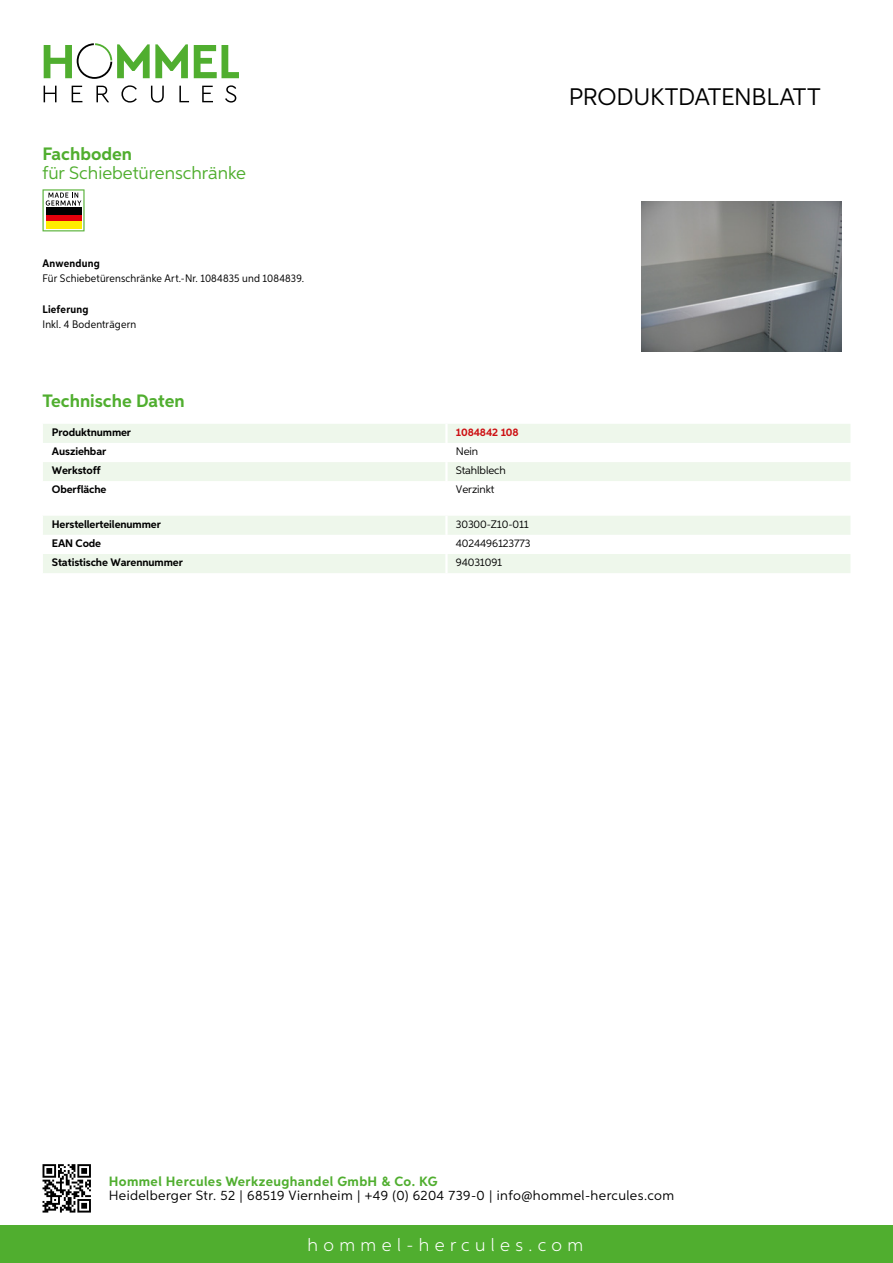
<style>
.page{position:relative;width:893px;height:1263px;background:#fff}
.page>*{position:absolute;margin:0;border:0;box-sizing:border-box;transform-origin:0 0}
.t1{font:24px "Aspira";letter-spacing:-.01em;color:#000}
.t2{font:700 18px "Aspira";color:#50ae2f}
.t3{font:18px "Aspira";color:#50ae2f}
.t4{font:300 18px "Aspira";letter-spacing:.3em;color:#fff}
.t5{font:13.5px "Aspira";letter-spacing:.03em;color:#000}
.t6{font:700 13.5px "Aspira";letter-spacing:.03em;color:#50ae2f}
.t7{font:700 10.95px "Aspira";letter-spacing:-.01em;color:#000}
.t8{font:10.95px "Aspira Nar";letter-spacing:.015em;color:#000}
.t9{font:10.95px "Aspira";letter-spacing:-.01em;color:#000}
.t10{font:700 10.95px "Aspira Nar";letter-spacing:.02em;color:#000}
.t11{font:700 10.95px "Aspira";letter-spacing:-.01em;color:#cd1013}
</style>
<div class="page">
<div style="left:0;top:1226px;width:893px;height:37px;background:#50ae2f"></div>
<svg style="left:43px;top:1164px;width:48px;height:48px"></svg>
<svg style="left:194px;top:45px;width:45px;height:33px"></svg>
<svg style="left:44px;top:43px;width:144px;height:36px"></svg>
<svg style="left:44px;top:86px;width:13px;height:16px"></svg>
<svg style="left:72px;top:86px;width:10px;height:16px"></svg>
<svg style="left:96px;top:86px;width:13px;height:16px"></svg>
<svg style="left:121px;top:85px;width:16px;height:18px"></svg>
<svg style="left:151px;top:86px;width:13px;height:17px"></svg>
<svg style="left:179px;top:86px;width:10px;height:16px"></svg>
<svg style="left:202px;top:86px;width:11px;height:16px"></svg>
<svg style="left:225px;top:85px;width:11px;height:18px"></svg>
<div style="left:43px;top:424px;width:807px;height:19px;background:#eef7eb"></div>
<div style="left:43px;top:462px;width:807px;height:19px;background:#eef7eb"></div>
<hr style="left:445px;top:424px;width:3px;height:19px;background:#fff">
<hr style="left:445px;top:462px;width:3px;height:19px;background:#fff">
<svg style="left:43px;top:516px;width:807px;height:57px"></svg>
<hr style="left:445px;top:554px;width:3px;height:19px;background:#fff">
<svg style="left:43px;top:189px;width:42px;height:42px"></svg>
<div style="left:46px;top:214px;width:35px;height:7px;background:#e3000b"></div>
<div style="left:46px;top:208px;width:35px;height:7px;background:#000"></div>
<div style="left:46px;top:221px;width:35px;height:7px;background:#ffed00"></div>
<img style="left:642px;top:201px;width:200px;height:150px">
<h2 class="t2" style="left:43px;top:142px;width:91px">Fachboden</h2>
<h2 class="t3" style="left:43px;top:162px;width:205px">für Schiebetürenschränke</h2>
<p class="t10" style="left:43px;top:257px;width:59px">Anwendung</p>
<p class="t8" style="left:43px;top:272px;width:263px">Für Schiebetürenschränke Art.-Nr. 1084835 und 1084839.</p>
<p class="t10" style="left:43px;top:302px;width:47px">Lieferung</p>
<p class="t8" style="left:43px;top:318px;width:95px">Inkl. 4 Bodenträgern</p>
<h2 class="t2" style="left:43px;top:390px;width:144px">Technische Daten</h2>
<p class="t7" style="left:52px;top:425px;width:81px">Produktnummer</p>
<p class="t11" style="left:456px;top:425px;width:64px">1084842 108</p>
<p class="t7" style="left:52px;top:444px;width:56px">Ausziehbar</p>
<p class="t9" style="left:456px;top:444px;width:24px">Nein</p>
<p class="t7" style="left:52px;top:463px;width:50px">Werkstoff</p>
<p class="t9" style="left:456px;top:464px;width:51px">Stahlblech</p>
<p class="t7" style="left:52px;top:483px;width:56px">Oberfläche</p>
<p class="t9" style="left:456px;top:483px;width:40px">Verzinkt</p>
<p class="t7" style="left:52px;top:517px;width:111px">Herstellerteilenummer</p>
<p class="t9" style="left:456px;top:517px;width:75px">30300-Z10-011</p>
<p class="t7" style="left:52px;top:536px;width:51px">EAN Code</p>
<p class="t9" style="left:456px;top:536px;width:76px">4024496123773</p>
<p class="t7" style="left:52px;top:555px;width:132px">Statistische Warennummer</p>
<p class="t9" style="left:456px;top:555px;width:48px">94031091</p>
<h1 class="t1" style="left:569px;top:82px;width:253px">Produktdatenblatt</h1>
<p class="t6" style="left:109px;top:1172px;width:330px">Hommel Hercules Werkzeughandel GmbH &amp; Co. KG</p>
<p class="t5" style="left:109px;top:1187px;width:567px">Heidelberger Str. 52 | 68519 Viernheim | +49 (0) 6204 739-0 | info@hommel-hercules.com</p>
<h2 class="t4" style="left:307px;top:1234px;width:277px">hommel-hercules.com</h2>
</div>
